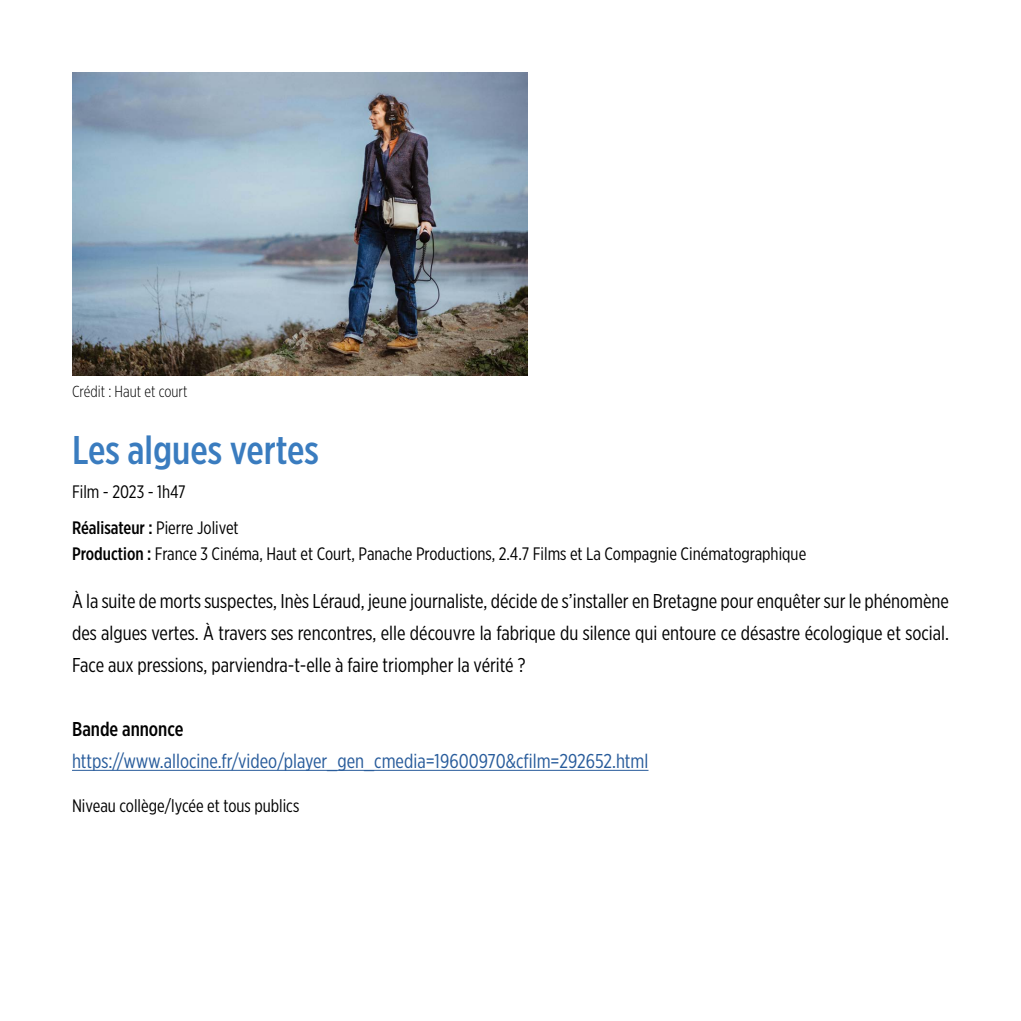
<style>
.page{position:relative;width:1021px;height:1021px;background:#fff}
.page>*{position:absolute;margin:0;border:0;box-sizing:border-box;transform-origin:0 0}
.t1{font:500 40px "Gotham X Narrow";color:#3a7cbf}
.t2{font:20px/32px "Gotham X Narrow";color:#000;text-align:justify}
.t3{font:20px "Gotham X Narrow";color:#275b9b}
.t4{font:500 20px "Gotham X Narrow";color:#000}
.t5{font:18px/36px "Gotham X Narrow";color:#000}
.t6{font:300 16px "Gotham X Narrow";color:#000}
.s1{font-weight:500}
</style>
<div class="page">
<hr style="left:72px;top:769px;width:576px;height:1px;background:#275b9b">
<img style="left:72px;top:72px;width:455px;height:304px">
<p class="t6" style="left:72px;top:382px;width:117px">Crédit : Haut et court</p>
<h1 class="t1" style="left:72px;top:425px;width:248px">Les algues vertes</h1>
<p class="t5" style="left:72px;top:473px;width:168px">Film - 2023 - 1h47<br><span class="s1">Réalisateur :</span> Pierre Jolivet</p>
<p class="t5" style="left:72px;top:535px;width:735px"><span class="s1">Production :</span> France 3 Cinéma, Haut et Court, Panache Productions, 2.4.7 Films et La Compagnie Cinématographique</p>
<p class="t2" style="left:72px;top:585px;width:878px">À la suite de morts suspectes, Inès Léraud, jeune journaliste, décide de s’installer en Bretagne pour enquêter sur le phénomène des algues vertes. À travers ses rencontres, elle découvre la fabrique du silence qui entoure ce désastre écologique et social.<br>Face aux pressions, parviendra-t-elle à faire triompher la vérité ?</p>
<p class="t4" style="left:72px;top:717px;width:113px">Bande annonce</p>
<p class="t3" style="left:72px;top:749px;width:578px">https://www.allocine.fr/video/player_gen_cmedia=19600970&amp;cfilm=292652.html</p>
<p class="t5" style="left:72px;top:787px;width:229px">Niveau collège/lycée et tous publics</p>
</div>
